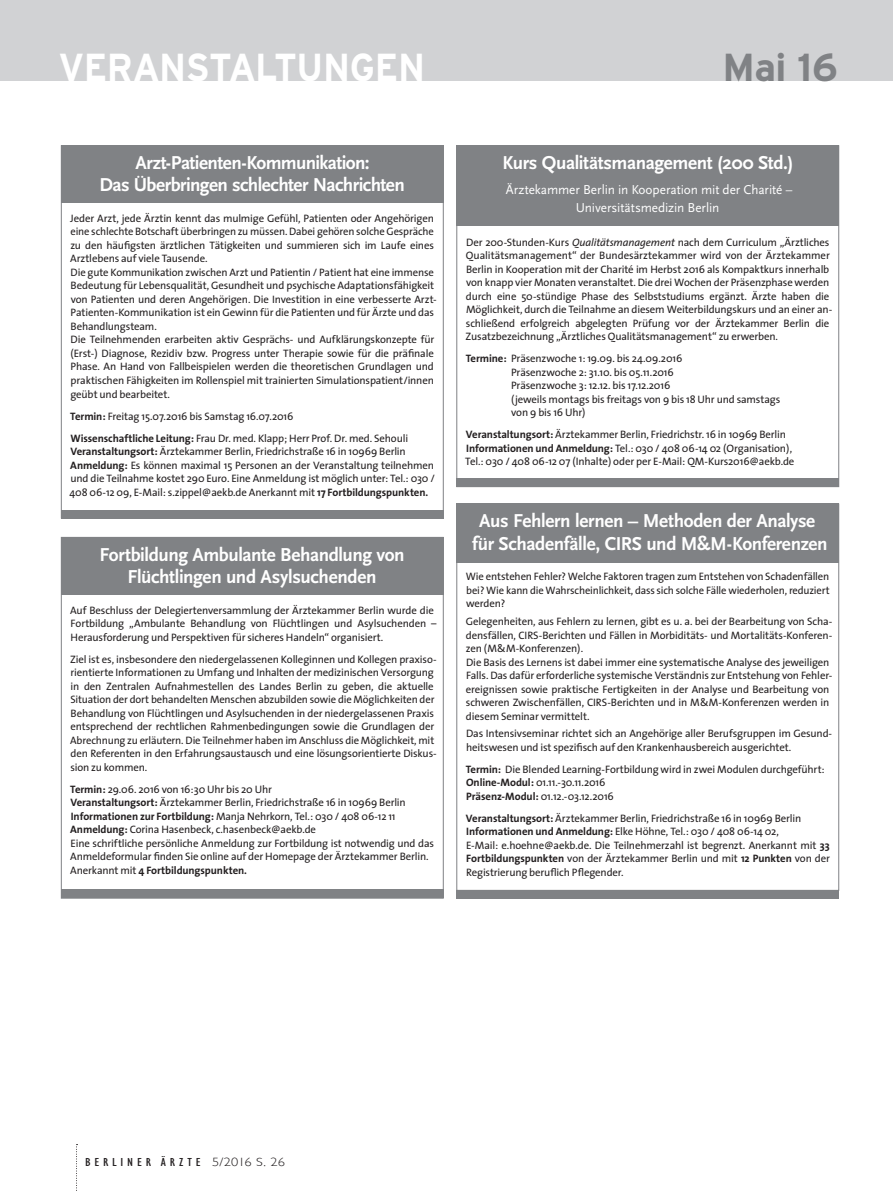
<style>
.page{position:relative;width:893px;height:1191px;background:#fff}
.page>*{position:absolute;margin:0;border:0;box-sizing:border-box;transform-origin:0 0}
.t1{font:700 39px "Interstate";letter-spacing:-.015em;color:#fff;scale:.93 1}
.t2{font:700 39px "Interstate";color:#808285}
.t3{font:700 19.5px/22.5px "Scala Sans";letter-spacing:-.02em;color:#fff;text-align:center}
.t4{font:13.5px/18px "Scala Sans";letter-spacing:-.005em;color:#fff;text-align:center}
.t5{font:condensed 12px "Gill Sans";letter-spacing:.265em;color:#231f20;scale:1.2 1}
.t6{font:10.8px/13.5px "The Sans";letter-spacing:-.015em;color:#231f20}
.s1{font-weight:700}
.s2{font-style:italic}
.s3{font-weight:300;font-stretch:normal}
</style>
<div class="page">
<svg style="left:76px;top:1144px;width:2px;height:47px"></svg>
<div style="left:0;top:0;width:893px;height:81px;background:#d1d2d4"></div>
<div style="left:61px;top:145px;width:383px;height:58px;background:#808285"></div>
<div style="left:61px;top:510px;width:383px;height:9px;background:#808285"></div>
<div style="left:61px;top:145px;width:383px;height:373px;border:1px solid #808285"></div>
<div style="left:456px;top:503px;width:383px;height:60px;background:#808285"></div>
<div style="left:456px;top:889px;width:383px;height:9px;background:#808285"></div>
<div style="left:456px;top:145px;width:383px;height:81px;background:#808285"></div>
<div style="left:456px;top:478px;width:383px;height:9px;background:#808285"></div>
<div style="left:456px;top:145px;width:383px;height:342px;border:1px solid #808285"></div>
<div style="left:61px;top:537px;width:383px;height:58px;background:#808285"></div>
<div style="left:61px;top:889px;width:383px;height:9px;background:#808285"></div>
<h1 class="t1" style="left:58px;top:45px;width:396px">VERANSTALTUNGEN</h1>
<h1 class="t2" style="left:722px;top:45px;width:117px">Mai 16</h1>
<h2 class="t3" style="left:99px;top:152px;width:307px">Arzt-Patienten-Kommunikation:<br>Das Überbringen schlechter Nachrichten</h2>
<p class="t6" style="left:70px;top:211px;width:368px">Jeder Arzt, jede Ärztin kennt das mulmige Gefühl, Patienten oder Angehörigen eine schlechte Botschaft überbringen zu müssen. Dabei gehören solche Gespräche zu den häufigsten ärztlichen Tätigkeiten und summieren sich im Laufe eines Arztlebens auf viele Tausende.<br>Die gute Kommunikation zwischen Arzt und Patientin / Patient hat eine immense Bedeutung für Lebensqualität, Gesundheit und psychische Adaptationsfähigkeit von Patienten und deren Angehörigen. Die Investition in eine verbesserte Arzt-Patienten-Kommunikation ist ein Gewinn für die Patienten und für Ärzte und das Behandlungsteam.<br>Die Teilnehmenden erarbeiten aktiv Gesprächs- und Aufklärungskonzepte für (Erst-) Diagnose, Rezidiv bzw. Progress unter Therapie sowie für die präfinale Phase. An Hand von Fallbeispielen werden die theoretischen Grundlagen und praktischen Fähigkeiten im Rollenspiel mit trainierten Simulationspatient/innen geübt und bearbeitet.</p>
<p class="t6" style="left:70px;top:404px;width:339px;line-height:22px"><span class="s1">Termin:</span> Freitag 15.07.2016 bis Samstag 16.07.2016<br><span class="s1">Wissenschaftliche Leitung:</span> Frau Dr. med. Klapp; Herr Prof. Dr. med. Sehouli</p>
<p class="t6" style="left:69px;top:444px;width:367px"><span class="s1">Veranstaltungsort:</span> Ärztekammer Berlin, Friedrichstraße 16 in 10969 Berlin <span class="s1">Anmeldung:</span> Es können maximal 15 Personen an der Veranstaltung teilnehmen und die Teilnahme kostet 290 Euro. Eine Anmeldung ist möglich unter: Tel.: 030 / 408 06-12 09, E-Mail: s.zippel@aekb.de Anerkannt mit <span class="s1">17 Fortbildungspunkten.</span></p>
<h2 class="t3" style="left:99px;top:543px;width:307px">Fortbildung Ambulante Behandlung von<br>Flüchtlingen und Asylsuchenden</h2>
<p class="t6" style="left:70px;top:603px;width:368px">Auf Beschluss der Delegiertenversammlung der Ärztekammer Berlin wurde die<br>Fortbildung „Ambulante Behandlung von Flüchtlingen und Asylsuchenden –<br>He raus forderung und Perspektiven für sicheres Handeln“ organisiert.</p>
<p class="t6" style="left:70px;top:652px;width:368px">Ziel ist es, insbesondere den niedergelassenen Kolleginnen und Kollegen praxiso&shy;rientierte Informationen zu Umfang und Inhalten der medizinischen Versorgung in den Zentralen Aufnahmestellen des Landes Berlin zu geben, die aktuelle Situation der dort behandelten Menschen abzubilden sowie die Möglichkeiten der Behandlung von Flüchtlingen und Asylsuchenden in der niedergelassenen Praxis entsprechend der rechtlichen Rahmenbedingungen sowie die Grundlagen der Abrechnung zu erläutern. Die Teilnehmer haben im Anschluss die Möglichkeit, mit den Referenten in den Erfahrungsaustausch und eine lösungsorientierte Diskus&shy;sion zu kommen.</p>
<p class="t6" style="left:70px;top:782px;width:365px"><span class="s1">Termin:</span> 29.06. 2016 von 16:30 Uhr bis 20 Uhr<br><span class="s1">Veranstaltungsort:</span> Ärztekammer Berlin, Friedrichstraße 16 in 10969 Berlin <span class="s1">Informationen zur Fortbildung:</span> Manja Nehrkorn, Tel.: 030 / 408 06-12 11<br><span class="s1">Anmeldung:</span> Corina Hasenbeck, c.hasenbeck@aekb.de<br>Eine schriftliche persönliche Anmeldung zur Fortbildung ist notwendig und das Anmeldeformular finden Sie online auf der Homepage der Ärztekammer Berlin.<br>Anerkannt mit <span class="s1">4 Fortbildungspunkten.</span></p>
<h2 class="t3" style="left:502px;top:152px;width:292px">Kurs Qualitätsmanagement (200 Std.)</h2>
<p class="t4" style="left:506px;top:181px;width:288px">Ärztekammer Berlin in Kooperation mit der Charité –<br>Universitätsmedizin Berlin</p>
<p class="t6" style="left:466px;top:235px;width:368px">Der 200-Stunden-Kurs <span class="s2">Qualitätsmanagement</span> nach dem Curriculum „Ärztliches Qualitätsmanagement“ der Bundesärztekammer wird von der Ärztekammer Berlin in Kooperation mit der Charité im Herbst 2016 als Kompaktkurs innerhalb von knapp vier Monaten veranstaltet. Die drei Wochen der Präsenzphase werden durch eine 50-stündige Phase des Selbststudiums ergänzt. Ärzte haben die Möglichkeit, durch die Teilnahme an diesem Weiterbildungskurs und an einer an&shy;schließend erfolgreich abgelegten Prüfung vor der Ärztekammer Berlin die Zusatzbezeichnung „Ärztliches Qualitätsmanagement“ zu erwerben.</p>
<p class="t6" style="left:511px;top:351px;width:271px;text-indent:-45px"><span class="s1">Termine:</span> Präsenzwoche 1: 19.09. bis 24.09.2016<br>Präsenzwoche 2: 31.10. bis 05.11.2016<br>Präsenzwoche 3: 12.12. bis 17.12.2016<br>(jeweils montags bis freitags von 9 bis 18 Uhr und samstags von 9 bis 16 Uhr)</p>
<p class="t6" style="left:465px;top:427px;width:331px"><span class="s1">Veranstaltungsort:</span> Ärztekammer Berlin, Friedrichstr. 16 in 10969 Berlin<br><span class="s1">Informationen und Anmeldung:</span> Tel.: 030 / 408 06-14 02 (Organisation),<br>Tel.: 030 / 408 06-12 07 (Inhalte) oder per E-Mail: QM-Kurs2016@aekb.de</p>
<h2 class="t3" style="left:472px;top:510px;width:357px">Aus Fehlern lernen – Methoden der Analyse für Schadenfälle, CIRS und M&amp;M-Konferenzen</h2>
<p class="t6" style="left:466px;top:569px;width:365px;text-align:justify">Wie entstehen Fehler? Welche Faktoren tragen zum Entstehen von Schadenfällen bei? Wie kann die Wahrscheinlichkeit, dass sich solche Fälle wiederholen, reduziert werden?</p>
<p class="t6" style="left:466px;top:614px;width:368px">Gelegenheiten, aus Fehlern zu lernen, gibt es u. a. bei der Bearbeitung von Scha&shy;densfällen, CIRS-Berichten und Fällen in Morbiditäts- und Mortalitäts-Konfe ren&shy;zen (M&amp;M-Konferenzen).<br>Die Basis des Lernens ist dabei immer eine systematische Analyse des jeweiligen Falls. Das dafür erforderliche systemische Verständnis zur Entstehung von Fehler&shy;ereignissen sowie praktische Fertigkeiten in der Analyse und Bearbeitung von schweren Zwischenfällen, CIRS-Berichten und in M&amp;M-Konferenzen werden in diesem Seminar vermittelt.</p>
<p class="t6" style="left:466px;top:726px;width:368px">Das Intensivseminar richtet sich an Angehörige aller Berufsgruppen im Gesund&shy;heitswesen und ist spezifisch auf den Krankenhausbereich ausgerichtet.</p>
<p class="t6" style="left:466px;top:762px;width:360px"><span class="s1">Termin:</span> Die Blended Learning-Fortbildung wird in zwei Modulen durchgeführt:<br><span class="s1">Online-Modul:</span> 01.11.-30.11.2016<br><span class="s1">Präsenz-Modul:</span> 01.12.-03.12.2016</p>
<p class="t6" style="left:466px;top:811px;width:366px"><span class="s1">Veranstaltungsort:</span> Ärztekammer Berlin, Friedrichstraße 16 in 10969 Berlin <span class="s1">Informationen und Anmeldung:</span> Elke Höhne, Tel.: 030 / 408 06-14 02,<br>E-Mail: e.hoehne@aekb.de. Die Teilnehmerzahl ist begrenzt. Anerkannt mit <span class="s1">33<br>Fortbildungspunkten</span> von der Ärztekammer Berlin und mit <span class="s1">12 Punkten</span> von der Registrierung beruflich Pflegender.</p>
<p class="t5" style="left:85px;top:1155px;width:168px">BERLINER ÄRZTE <span class="s3">5/2016 S. 26</span></p>
</div>
